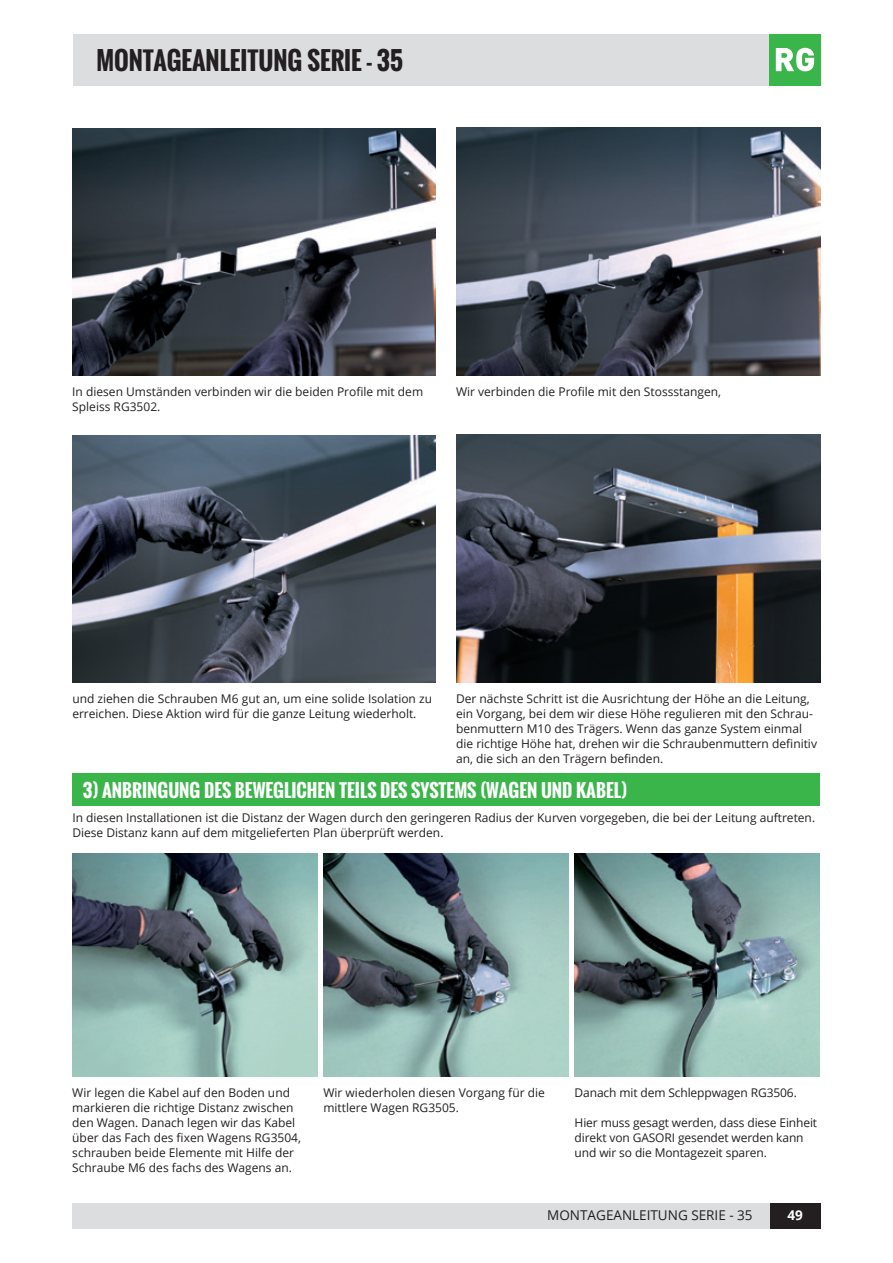
<style>
.page{position:relative;width:893px;height:1263px;background:#fff}
.page>*{position:absolute;margin:0;border:0;box-sizing:border-box;transform-origin:0 0}
.t1{font:700 24.6px "Oswald";color:#231f20}
.t2{font:700 18px "Oswald";color:#fff}
.t3{font:13.5px "Open Sans";color:#231f20}
.t4{font:700 13.5px "Open Sans";color:#fff}
.t5{font:12px/15px "Open Sans";color:#231f20}
</style>
<div class="page">
<div style="left:769px;top:1202px;width:51px;height:26px;background:#231f20"></div>
<div style="left:72px;top:1202px;width:698px;height:26px;background:#dcdddf"></div>
<div style="left:73px;top:34px;width:696px;height:51px;background:#dcdddf"></div>
<div style="left:769px;top:34px;width:51px;height:51px;background:#3ab54a"></div>
<svg style="left:776px;top:48px;width:38px;height:23px"></svg>
<img style="left:456px;top:128px;width:365px;height:248px">
<img style="left:72px;top:128px;width:363px;height:248px">
<img style="left:456px;top:435px;width:365px;height:248px">
<img style="left:72px;top:435px;width:363px;height:248px">
<div style="left:72px;top:773px;width:748px;height:33px;background:#3ab54a"></div>
<img style="left:72px;top:854px;width:245px;height:222px">
<img style="left:323px;top:854px;width:246px;height:222px">
<img style="left:575px;top:854px;width:245px;height:222px">
<h1 class="t1" style="left:96px;top:42px;width:286px">INSTRUCCIONES DE MONTAJE</h1>
<p class="t1" style="left:96px;top:42px;width:308px">MONTAGEANLEITUNG SERIE - 35</p>
<p class="t5" style="left:72px;top:384px;width:352px">In diesen Umständen verbinden wir die beiden Profile mit dem<br>Spleiss RG3502.</p>
<p class="t5" style="left:456px;top:384px;width:267px">Wir verbinden die Profile mit den Stossstangen,</p>
<p class="t5" style="left:72px;top:691px;width:361px">und ziehen die Schrauben M6 gut an, um eine solide Isolation zu erreichen. Diese Aktion wird für die ganze Leitung wiederholt.</p>
<p class="t5" style="left:456px;top:691px;width:362px">Der nächste Schritt ist die Ausrichtung der Höhe an die Leitung, ein Vorgang, bei dem wir diese Höhe regulieren mit den Schrau&shy;benmuttern M10 des Trägers. Wenn das ganze System einmal die richtige Höhe hat, drehen wir die Schraubenmuttern definitiv an, die sich an den Trägern befinden.</p>
<p class="t2" style="left:83px;top:777px;width:546px">3) ANBRINGUNG DES BEWEGLICHEN TEILS DES SYSTEMS (WAGEN UND KABEL)</p>
<p class="t5" style="left:72px;top:810px;width:744px">In diesen Installationen ist die Distanz der Wagen durch den geringeren Radius der Kurven vorgegeben, die bei der Leitung auftreten.<br>Diese Distanz kann auf dem mitgelieferten Plan überprüft werden.</p>
<p class="t5" style="left:72px;top:1084px;width:230px">Wir legen die Kabel auf den Boden und markieren die richtige Distanz zwischen den Wagen. Danach legen wir das Kabel über das Fach des fixen Wagens RG3504, schrauben beide Elemente mit Hilfe der Schraube M6 des fachs des Wagens an.</p>
<p class="t5" style="left:323px;top:1084px;width:223px">Wir wiederholen diesen Vorgang für die mittlere Wagen RG3505.</p>
<p class="t5" style="left:575px;top:1084px;width:224px">Danach mit dem Schleppwagen RG3506.</p>
<p class="t5" style="left:575px;top:1114px;width:244px">Hier muss gesagt werden, dass diese Einheit direkt von GASORI gesendet werden kann und wir so die Montagezeit sparen.</p>
<p class="t3" style="left:547px;top:1206px;width:207px">MONTAGEANLEITUNG SERIE - 35</p>
<p class="t3" style="left:565px;top:1206px;width:189px">I STRUCCIONES DE MONTAJE</p>
<p class="t4" style="left:787px;top:1206px;width:17px">49</p>
</div>
